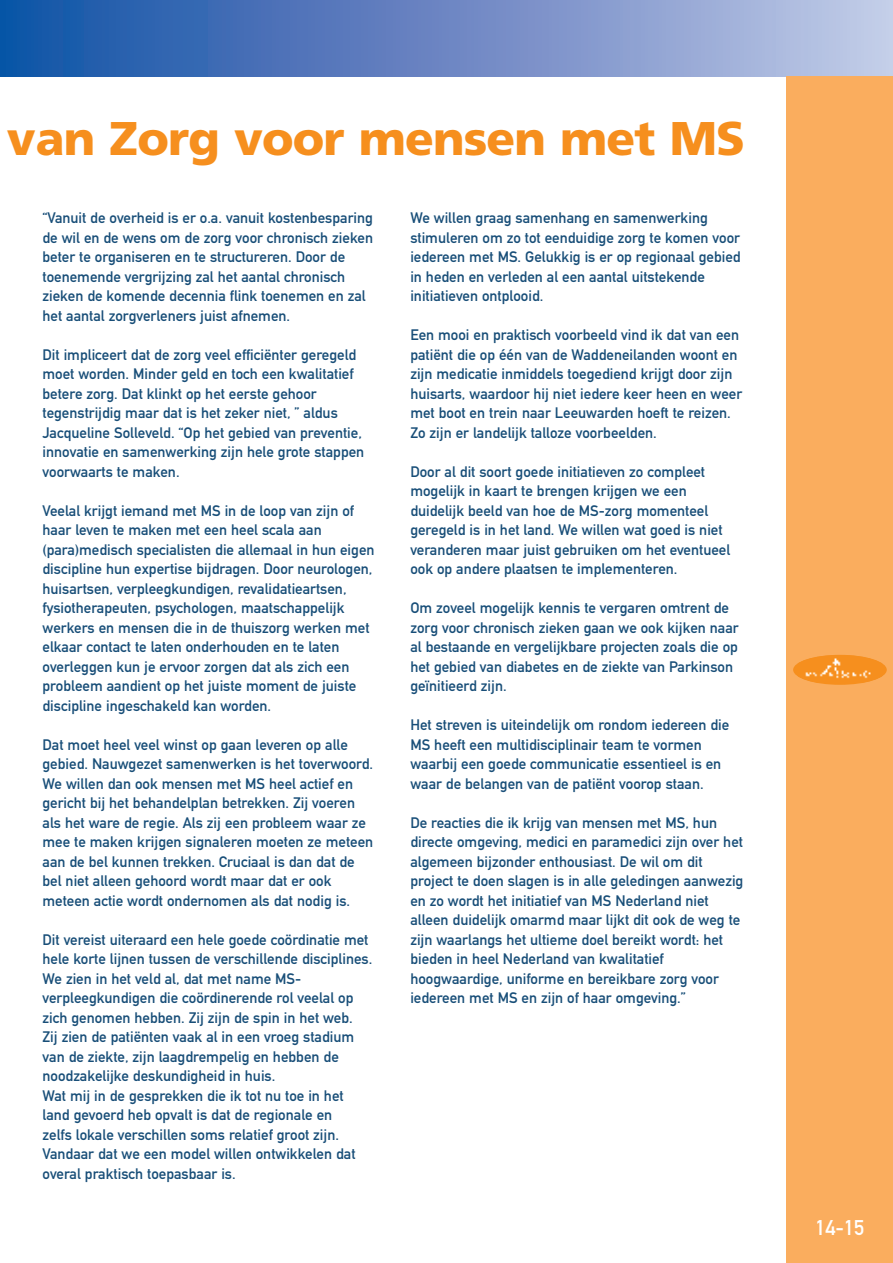
<style>
.page{position:relative;width:893px;height:1263px;background:#fff}
.page>*{position:absolute;margin:0;border:0;box-sizing:border-box;transform-origin:0 0}
.t1{font:900 47.25px "Frutiger LT Std";letter-spacing:-.02em;color:#f68f1e}
.t2{font:21px "DIN Mittelschrift Alternate";color:#fff}
.t3{font:15px/19.5px "DIN Mittelschrift Alternate";color:#184e78}
</style>
<div class="page">
<div style="left:0;top:0;width:893px;height:77px;background:linear-gradient(to right,#104ea4,#c5c7e6)"></div>
<div style="left:787px;top:77px;width:106px;height:1186px;background:#faad5e"></div>
<div style="left:793px;top:655px;width:94px;height:30px;background:#f68f1e;border-radius:50%"></div>
<img style="left:797px;top:655px;width:85px;height:27px">
<h1 class="t1" style="left:7px;top:119px;width:740px">van Zorg voor mensen met MS</h1>
<p class="t3" style="left:43px;top:210px;width:332px">“Vanuit de overheid is er o.a. vanuit kostenbesparing de wil en de wens om de zorg voor chronisch zieken beter te organiseren en te structureren. Door de toenemende vergrijzing zal het aantal chronisch zieken de komende decennia flink toenemen en zal het aantal zorgverleners juist afnemen.</p>
<p class="t3" style="left:43px;top:346px;width:323px">Dit impliceert dat de zorg veel efficiënter geregeld moet worden. Minder geld en toch een kwalitatief betere zorg. Dat klinkt op het eerste gehoor tegenstrijdig maar dat is het zeker niet, ” aldus Jacqueline Solleveld. “Op het gebied van preventie, innovatie en samenwerking zijn hele grote stappen voorwaarts te maken.</p>
<p class="t3" style="left:43px;top:502px;width:334px">Veelal krijgt iemand met MS in de loop van zijn of haar leven te maken met een heel scala aan (para)medisch specialisten die allemaal in hun eigen discipline hun expertise bijdragen. Door neurologen, huisartsen, verpleegkundigen, revalidatieartsen, fysiotherapeuten, psychologen, maatschappelijk werkers en mensen die in de thuiszorg werken met elkaar contact te laten onderhouden en te laten overleggen kun je ervoor zorgen dat als zich een probleem aandient op het juiste moment de juiste discipline ingeschakeld kan worden.</p>
<p class="t3" style="left:43px;top:736px;width:332px">Dat moet heel veel winst op gaan leveren op alle gebied. Nauwgezet samenwerken is het toverwoord.<br>We willen dan ook mensen met MS heel actief en gericht bij het behandelplan betrekken. Zij voeren als het ware de regie. Als zij een probleem waar ze mee te maken krijgen signaleren moeten ze meteen aan de bel kunnen trekken. Cruciaal is dan dat de bel niet alleen gehoord wordt maar dat er ook meteen actie wordt ondernomen als dat nodig is.</p>
<p class="t3" style="left:43px;top:931px;width:331px">Dit vereist uiteraard een hele goede coördinatie met hele korte lijnen tussen de verschillende disciplines.<br>We zien in het veld al, dat met name MS&shy;verpleegkundigen die coördinerende rol veelal op zich genomen hebben. Zij zijn de spin in het web.<br>Zij zien de patiënten vaak al in een vroeg stadium van de ziekte, zijn laagdrempelig en hebben de noodzakelijke deskundigheid in huis.<br>Wat mij in de gesprekken die ik tot nu toe in het land gevoerd heb opvalt is dat de regionale en<br>zelfs lokale verschillen soms relatief groot zijn.<br>Vandaar dat we een model willen ontwikkelen dat overal praktisch toepasbaar is.</p>
<p class="t3" style="left:410px;top:210px;width:332px">We willen graag samenhang en samenwerking stimuleren om zo tot eenduidige zorg te komen voor iedereen met MS. Gelukkig is er op regionaal gebied in heden en verleden al een aantal uitstekende initiatieven ontplooid.</p>
<p class="t3" style="left:410px;top:327px;width:333px">Een mooi en praktisch voorbeeld vind ik dat van een patiënt die op één van de Waddeneilanden woont en zijn medicatie inmiddels toegediend krijgt door zijn huisarts, waardoor hij niet iedere keer heen en weer met boot en trein naar Leeuwarden hoeft te reizen.<br>Zo zijn er landelijk talloze voorbeelden.</p>
<p class="t3" style="left:410px;top:463px;width:321px">Door al dit soort goede initiatieven zo compleet mogelijk in kaart te brengen krijgen we een duidelijk beeld van hoe de MS-zorg momenteel geregeld is in het land. We willen wat goed is niet veranderen maar juist gebruiken om het eventueel ook op andere plaatsen te implementeren.</p>
<p class="t3" style="left:410px;top:600px;width:330px">Om zoveel mogelijk kennis te vergaren omtrent de zorg voor chronisch zieken gaan we ook kijken naar al bestaande en vergelijkbare projecten zoals die op het gebied van diabetes en de ziekte van Parkinson geïnitieerd zijn.</p>
<p class="t3" style="left:410px;top:717px;width:320px">Het streven is uiteindelijk om rondom iedereen die MS heeft een multidisciplinair team te vormen waarbij een goede communicatie essentieel is en waar de belangen van de patiënt voorop staan.</p>
<p class="t3" style="left:410px;top:814px;width:334px">De reacties die ik krijg van mensen met MS, hun directe omgeving, medici en paramedici zijn over het algemeen bijzonder enthousiast. De wil om dit project te doen slagen is in alle geledingen aanwezig en zo wordt het initiatief van MS Nederland niet alleen duidelijk omarmd maar lijkt dit ook de weg te zijn waarlangs het ultieme doel bereikt wordt: het bieden in heel Nederland van kwalitatief hoogwaardige, uniforme en bereikbare zorg voor iedereen met MS en zijn of haar omgeving.”</p>
<h2 class="t2" style="left:815px;top:1220px;width:50px">14-15</h2>
</div>
